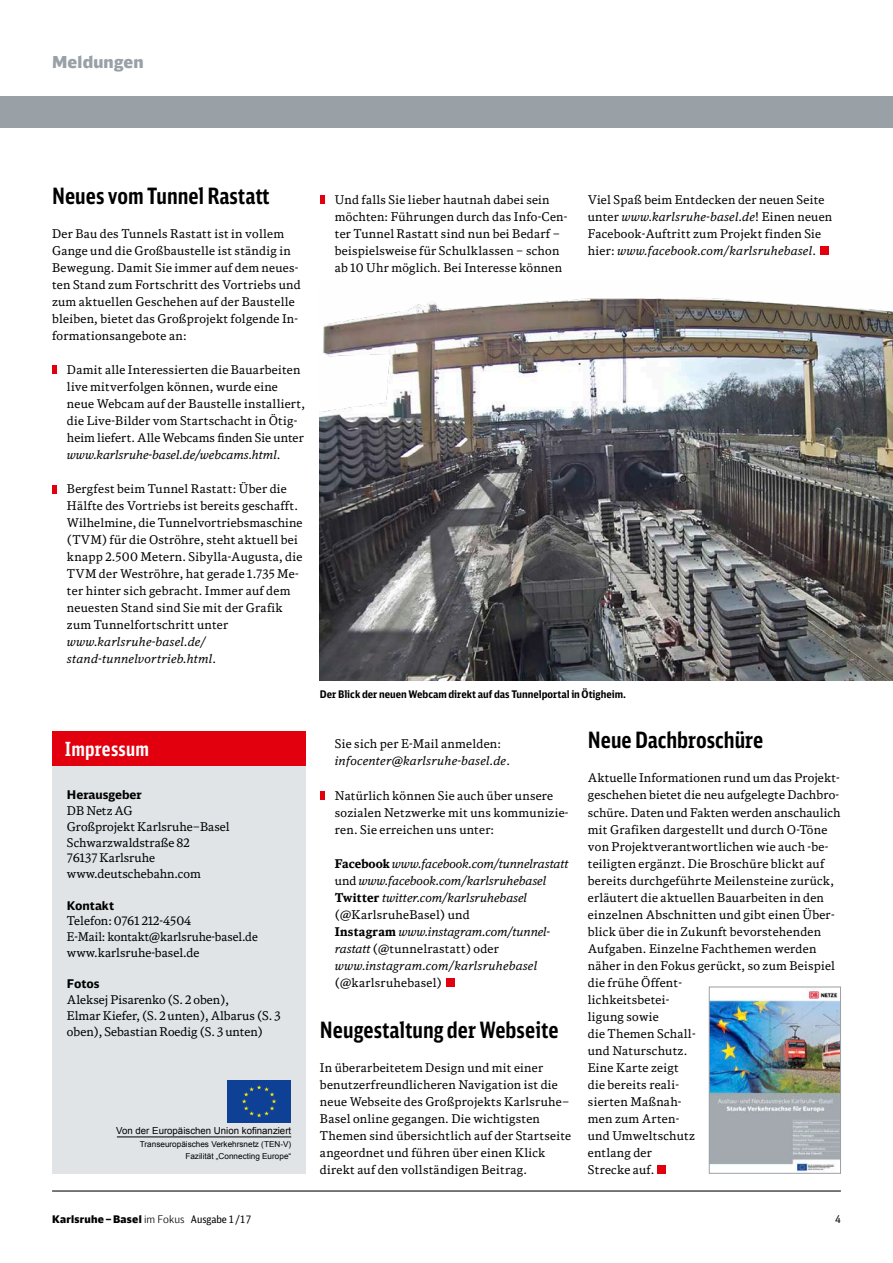
<style>
.page{position:relative;width:893px;height:1263px;background:#fff}
.page>*{position:absolute;margin:0;border:0;box-sizing:border-box;transform-origin:0 0}
.t1{font:700 22.5px "DB Sans Comp";color:#000}
.t2{font:700 19.5px "DB Sans Comp";letter-spacing:.01em;color:#fff}
.t3{font:900 16.5px "DB Head";letter-spacing:.015em;color:#99a1a7}
.t4{font:12px/17px "DB News";letter-spacing:.02em;color:#000}
.t5{font:italic 12px/17px "DB News";color:#000}
.t6{font:12px/15.8px "DB News";color:#000}
.t7{font:italic 12px/17px "DB News";letter-spacing:.02em;color:#000}
.t8{font:12px/15.8px "DB News";letter-spacing:-.005em;color:#000}
.t9{font:700 12px "DB Sans";color:#000}
.t10{font:700 10.5px "DB Sans Cond";color:#000}
.t11{font:900 10.5px "DB Head";letter-spacing:.025em;color:#000}
.t12{font:10.5px "DB Sans Cond";color:#000}
.t13{font:9.6px "Arial";color:#000}
.t14{font:8.1px/11.6px "Arial";color:#000;text-align:right}
.s1{font-style:italic}
.s2{font-style:normal}
.s3{font-weight:700;font-style:normal}
.s4{font-weight:300}
.s5{font-family:"DB Sans Cond";font-weight:400}
</style>
<div class="page">
<img style="left:320px;top:297px;width:573px;height:383px">
<div style="left:52px;top:765px;width:253px;height:409px;background:#e0e4e6"></div>
<div style="left:52px;top:731px;width:253px;height:34px;background:#e2000f"></div>
<div style="left:0;top:96px;width:893px;height:32px;background:#99a1a7"></div>
<svg style="left:52px;top:366px;width:4px;height:8px"></svg>
<svg style="left:52px;top:485px;width:4px;height:8px"></svg>
<svg style="left:320px;top:196px;width:4px;height:8px"></svg>
<svg style="left:320px;top:791px;width:4px;height:8px"></svg>
<div style="left:446px;top:978px;width:9px;height:8px;background:#e2000f"></div>
<div style="left:820px;top:247px;width:9px;height:8px;background:#e2000f"></div>
<div style="left:657px;top:1165px;width:8px;height:9px;background:#e2000f"></div>
<hr style="left:117px;top:1136px;width:174px;height:1px;background:#000">
<div style="left:227px;top:1080px;width:64px;height:43px;background:#0e4195"></div>
<svg style="left:242px;top:1085px;width:34px;height:32px"></svg>
<img style="left:711px;top:988px;width:128px;height:184px">
<div style="left:709px;top:986px;width:132px;height:188px;border:1px solid #99a1a7"></div>
<hr style="left:52px;top:1190px;width:789px;height:1px;background:#000">
<h3 class="t3" style="left:52px;top:51px;width:93px">Meldungen</h3>
<h1 class="t1" style="left:52px;top:182px;width:219px">Neues vom Tunnel Rastatt</h1>
<p class="t4" style="left:52px;top:225px;width:250px">Der Bau des Tunnels Rastatt ist in vollem Gange und die Großbaustelle ist ständig in Bewegung. Damit Sie immer auf dem neues&shy;ten Stand zum Fortschritt des Vortriebs und zum aktuellen Geschehen auf der Baustelle bleiben, bietet das Großprojekt folgende In&shy;formationsangebote an:</p>
<p class="t4" style="left:67px;top:361px;width:240px">Damit alle Interessierten die Bauarbeiten live mitverfolgen können, wurde eine neue Webcam auf der Baustelle installiert, die Live-Bilder vom Startschacht in Ötig&shy;heim liefert. Alle Webcams finden Sie unter <span class="s1">www.karlsruhe-basel.de/webcams.html</span>.</p>
<p class="t4" style="left:67px;top:480px;width:237px">Bergfest beim Tunnel Rastatt: Über die Hälfte des Vortriebs ist bereits geschafft.<br>Wilhelmine, die Tunnelvortriebsmaschine (TVM) für die Oströhre, steht aktuell bei knapp 2.500 Metern. Sibylla-Augusta, die TVM der Weströhre, hat gerade 1.735 Me&shy;ter hinter sich gebracht. Immer auf dem neuesten Stand sind Sie mit der Grafik zum Tunnelfortschritt unter</p>
<p class="t7" style="left:67px;top:633px;width:151px">www.karlsruhe-basel.de/ stand-tunnelvortrieb.html<span class="s2">.</span></p>
<h2 class="t2" style="left:65px;top:737px;width:86px">Impressum</h2>
<p class="t9" style="left:67px;top:787px;width:76px">Herausgeber</p>
<p class="t6" style="left:67px;top:803px;width:164px">DB Netz AG<br>Großprojekt Karlsruhe–Basel<br>Schwarzwaldstraße 82<br>76137 Karlsruhe www.deutschebahn.com</p>
<p class="t9" style="left:67px;top:898px;width:49px">Kontakt</p>
<p class="t8" style="left:67px;top:913px;width:192px">Telefon: 0761 212-4504<br>E-Mail: kontakt@karlsruhe-basel.de www.karlsruhe-basel.de</p>
<p class="t9" style="left:67px;top:976px;width:34px">Fotos</p>
<p class="t6" style="left:67px;top:992px;width:215px">Aleksej Pisarenko (S. 2 oben),<br>Elmar Kiefer, (S. 2 unten), Albarus (S. 3 oben), Sebastian Roedig (S. 3 unten)</p>
<p class="t13" style="left:116px;top:1124px;width:177px">Von der Europäischen Union kofinanziert</p>
<p class="t14" style="left:140px;top:1138px;width:153px">Transeuropäisches Verkehrsnetz (TEN-V)<br>Fazilität „Connecting Europe“</p>
<p class="t4" style="left:335px;top:191px;width:234px">Und falls Sie lieber hautnah dabei sein möchten: Führungen durch das Info-Cen&shy;ter Tunnel Rastatt sind nun bei Bedarf – beispielsweise für Schulklassen – schon ab 10 Uhr möglich. Bei Interesse können</p>
<p class="t4" style="left:588px;top:191px;width:246px">Viel Spaß beim Entdecken der neuen Seite unter <span class="s1">www.karlsruhe-basel.de</span>! Einen neuen Facebook-Auftritt zum Projekt finden Sie hier: <span class="s1">www.facebook.com/karlsruhebasel</span>.</p>
<p class="t10" style="left:320px;top:687px;width:307px">Der Blick der neuen Webcam direkt auf das Tunnelportal in Ötigheim.</p>
<p class="t7" style="left:335px;top:735px;width:177px"><span class="s2">Sie sich per E-Mail anmelden: </span>infocenter@karlsruhe-basel.de<span class="s2">.</span></p>
<p class="t4" style="left:335px;top:786px;width:235px">Natürlich können Sie auch über unsere sozialen Netzwerke mit uns kommunizie&shy;ren. Sie erreichen uns unter:</p>
<p class="t5" style="left:335px;top:854px;width:235px"><span class="s3">Facebook</span> www.facebook.com/tunnelrastatt <span class="s2">und</span> www.facebook.com/karlsruhebasel <span class="s3">Twitter</span> twitter.com/karlsruhebasel <span class="s2">(@KarlsruheBasel) und<br></span><span class="s3">Instagram</span> www.instagram.com/tunnel&shy;rastatt <span class="s2">(@tunnelrastatt) oder </span>www.instagram.com/karlsruhebasel</p>
<p class="t4" style="left:335px;top:973px;width:108px">(@karlsruhebasel)</p>
<h1 class="t1" style="left:320px;top:1015px;width:240px">Neugestaltung der Webseite</h1>
<p class="t4" style="left:320px;top:1059px;width:253px">In überarbeitetem Design und mit einer benutzerfreundlicheren Navigation ist die neue Webseite des Großprojekts Karlsruhe– Basel online gegangen. Die wichtigsten Themen sind übersichtlich auf der Startseite angeordnet und führen über einen Klick direkt auf den vollständigen Beitrag.</p>
<h1 class="t1" style="left:588px;top:726px;width:177px">Neue Dachbroschüre</h1>
<p class="t4" style="left:588px;top:769px;width:254px">Aktuelle Informationen rund um das Projekt&shy;geschehen bietet die neu aufgelegte Dachbro-- schüre. Daten und Fakten werden anschaulich mit Grafiken dargestellt und durch O-Töne von Projektverantwortlichen wie auch -be&shy;teiligten ergänzt. Die Broschüre blickt auf bereits durchgeführte Meilensteine zurück, erläutert die aktuellen Bauarbeiten in den einzelnen Abschnitten und gibt einen Über&shy;blick über die in Zukunft bevorstehenden<br>Aufgaben. Einzelne Fachthemen werden näher in den Fokus gerückt, so zum Beispiel die frühe Öffent-<br>lichkeitsbetei-<br>ligung sowie<br>die Themen Schall-<br>und Naturschutz.<br>Eine Karte zeigt<br>die bereits reali-<br>sierten Maßnah-<br>men zum Arten-<br>und Umweltschutz<br>entlang der<br>Strecke auf.</p>
<p class="t11" style="left:52px;top:1212px;width:201px">Karlsruhe–Basel <span class="s4">im Fokus</span> <span class="s5">Ausgabe 1 /17</span></p>
<p class="t12" style="left:835px;top:1212px;width:7px">4</p>
</div>
